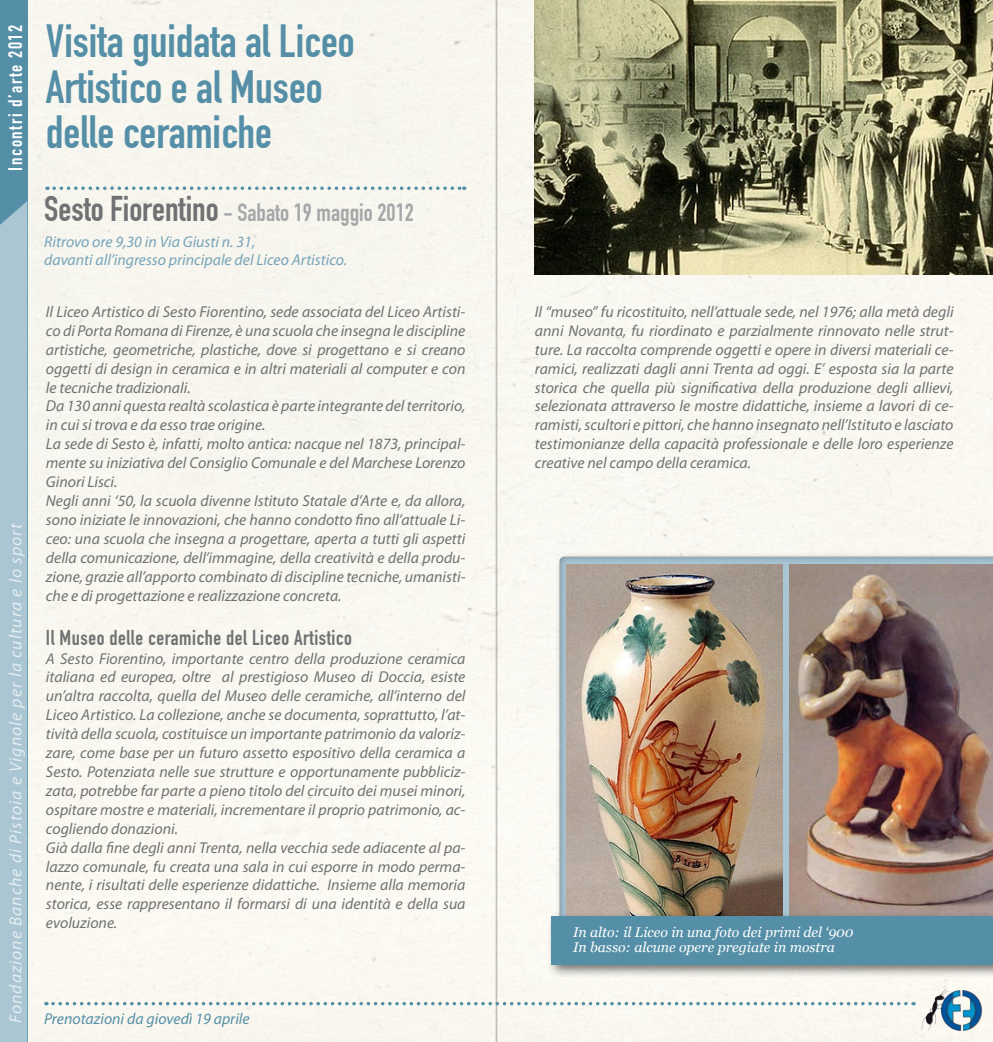
<style>
.page{position:relative;width:993px;height:1042px;background:#fff}
.page>*{position:absolute;margin:0;border:0;box-sizing:border-box;transform-origin:0 0}
.t1{font:45.5px/45.5px "DIN Engschrift";color:#558fa7}
.t2{font:24.5px "DIN Engschrift";color:#a6a7a9}
.t3{font:21px "DIN Engschrift";letter-spacing:.025em;color:#707172}
.t4{font:19.25px "DIN Engschrift";letter-spacing:.08em;color:#fff}
.t5{font:italic 17.5px "Myriad Pro";letter-spacing:.06em;color:#fff}
.t6{font:italic 15.75px/18.9px "Myriad Pro";color:#707172}
.t7{font:italic 15.75px/18.9px "Myriad Pro";color:#77a4b9}
.t8{font:italic 15.75px "Myriad Pro";color:#558fa7}
.t9{font:italic 14px/15.8px "Georgia";color:#fff}
.s1{font-size:35px;color:#707172}
</style>
<div class="page">
<div style="left:28px;top:0;width:964px;height:1042px;background:#f9f7f0"></div>
<div style="left:0;top:0;width:28px;height:1042px;background:#558fa7"></div>
<svg style="left:54px;top:186px;width:410px;height:4px"></svg>
<img style="left:535px;top:0;width:457px;height:274px">
<svg style="left:53px;top:1002px;width:860px;height:3px"></svg>
<svg style="left:934px;top:989px;width:12px;height:11px"></svg>
<div style="left:0;top:201px;width:27px;height:841px;background:#a9c6d2"></div>
<div style="left:556px;top:553px;width:436px;height:377px;background:#000;opacity:.39"></div>
<img style="left:566px;top:564px;width:216px;height:348px">
<img style="left:789px;top:564px;width:203px;height:348px">
<div style="left:546px;top:912px;width:446px;height:67px;background:#000;opacity:.56"></div>
<div style="left:551px;top:916px;width:441px;height:48px;background:#558fa7"></div>
<p class="t4" style="left:4px;top:170px;width:147px;rotate:-90deg">Incontri d’arte 2012</p>
<p class="t5" style="left:5px;top:1023px;width:501px;rotate:-90deg">Fondazione Banche di Pistoia e Vignole per la cultura e lo sport</p>
<h1 class="t1" style="left:46px;top:19px;width:310px">Visita guidata al Liceo<br>Artistico e al Museo delle ceramiche</h1>
<h2 class="t2" style="left:44px;top:198px;width:371px"><span class="s1">Sesto Fiorentino</span> - Sabato 19 maggio 2012</h2>
<p class="t7" style="left:44px;top:231px;width:304px">Ritrovo ore 9,30 in Via Giusti n. 31,<br>davanti all’ingresso principale del Liceo Artistico.</p>
<p class="t6" style="left:46px;top:302px;width:421px">Il Liceo Artistico di Sesto Fiorentino, sede associata del Liceo Artisti&shy;co di Porta Romana di Firenze, è una scuola che insegna le discipline artistiche, geometriche, plastiche, dove si progettano e si creano oggetti di design in ceramica e in altri materiali al computer e con le tecniche tradizionali.<br>Da 130 anni questa realtà scolastica è parte integrante del territorio, in cui si trova e da esso trae origine.<br>La sede di Sesto è, infatti, molto antica: nacque nel 1873, principal&shy;mente su iniziativa del Consiglio Comunale e del Marchese Lorenzo Ginori Lisci.<br>Negli anni ‘50, la scuola divenne Istituto Statale d’Arte e, da allora, sono iniziate le innovazioni, che hanno condotto fino all’attuale Li&shy;ceo: una scuola che insegna a progettare, aperta a tutti gli aspetti della comunicazione, dell’immagine, della creatività e della produ&shy;zione, grazie all’apporto combinato di discipline tecniche, umanisti&shy;che e di progettazione e realizzazione concreta.</p>
<h3 class="t3" style="left:46px;top:625px;width:307px">Il Museo delle ceramiche del Liceo Artistico</h3>
<p class="t6" style="left:46px;top:648px;width:421px">A Sesto Fiorentino, importante centro della produzione ceramica italiana ed europea, oltre al prestigioso Museo di Doccia, esiste un’altra raccolta, quella del Museo delle ceramiche, all’interno del Liceo Artistico. La collezione, anche se documenta, soprattutto, l’at&shy;tività della scuola, costituisce un importante patrimonio da valoriz&shy;zare, come base per un futuro assetto espositivo della ceramica a Sesto. Potenziata nelle sue strutture e opportunamente pubbliciz&shy;zata, potrebbe far parte a pieno titolo del circuito dei musei minori, ospitare mostre e materiali, incrementare il proprio patrimonio, ac&shy;cogliendo donazioni.<br>Già dalla fine degli anni Trenta, nella vecchia sede adiacente al pa&shy;lazzo comunale, fu creata una sala in cui esporre in modo perma&shy;nente, i risultati delle esperienze didattiche. Insieme alla memoria storica, esse rappresentano il formarsi di una identità e della sua evoluzione.</p>
<p class="t8" style="left:44px;top:1009px;width:207px">Prenotazioni da giovedì 19 aprile</p>
<p class="t6" style="left:535px;top:302px;width:420px;text-align:justify">Il “museo” fu ricostituito, nell’attuale sede, nel 1976; alla metà degli anni Novanta, fu riordinato e parzialmente rinnovato nelle strut&shy;ture. La raccolta comprende oggetti e opere in diversi materiali ce&shy;ramici, realizzati dagli anni Trenta ad oggi. E’ esposta sia la parte storica che quella più significativa della produzione degli allievi, selezionata attraverso le mostre didattiche, insieme a lavori di ce&shy;ramisti, scultori e pittori, che hanno insegnato nell’Istituto e lasciato testimonianze della capacità professionale e delle loro esperienze creative nel campo della ceramica.</p>
<p class="t9" style="left:573px;top:924px;width:282px">In alto: il Liceo in una foto dei primi del ‘900<br>In basso: alcune opere pregiate in mostra</p>
</div>
